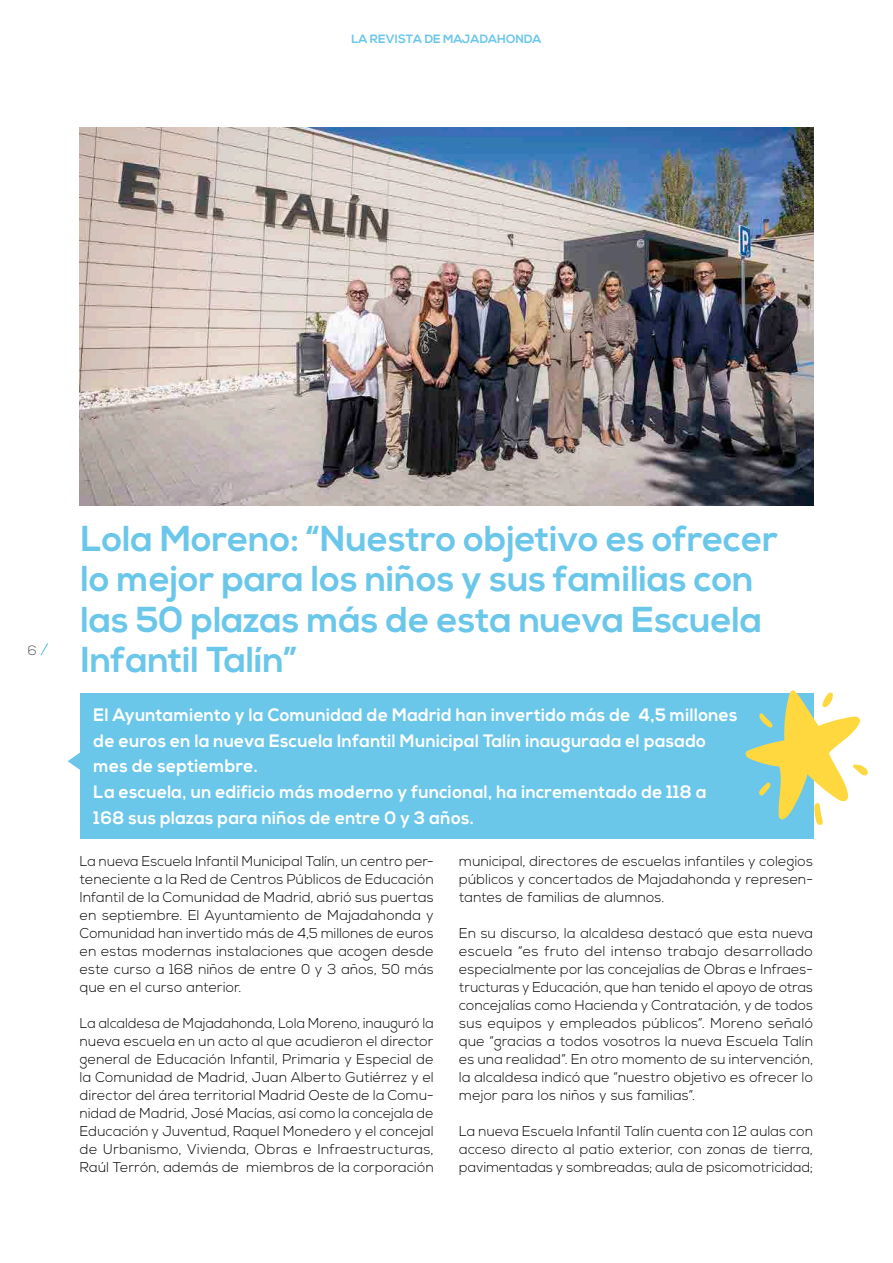
<style>
.page{position:relative;width:893px;height:1263px;background:#fff}
.page>*{position:absolute;margin:0;border:0;box-sizing:border-box;transform-origin:0 0}
.TITULO{font:700 36px/40.5px "Nexa";color:#6bc7ea}
.ENTRADILLA_RECUADRO{font:700 18px "Nexa";letter-spacing:.02em;color:#fff;scale:.95 1}
.TEXTO{font:300 14.25px/18px "Nexa";letter-spacing:.02em;color:#000;text-align:justify}
.TEXTO-2{font:300 14.25px/18px "Nexa";letter-spacing:.02em;color:#000;text-align:justify;scale:.96 1}
.t1{font:300 13.5px "Nexa";color:#565655}
.t2{font:700 12px "Nexa";color:#6bc7ea}
</style>
<div class="page">
<svg style="left:68px;top:736px;width:13px;height:50px"></svg>
<div style="left:81px;top:693px;width:733px;height:145px;background:#6bc7ea"></div>
<img style="left:80px;top:128px;width:733px;height:378px">
<svg style="left:745px;top:690px;width:123px;height:135px"></svg>
<svg style="left:40px;top:643px;width:8px;height:12px"></svg>
<p class="t2" style="left:351px;top:32px;width:191px">LA REVISTA DE MAJADAHONDA</p>
<p class="t1" style="left:28px;top:643px;width:10px">6</p>
<p class="TITULO" style="left:81px;top:519px;width:699px">Lola Moreno: “Nuestro objetivo es ofrecer lo mejor para los niños y sus familias con las 50 plazas más de esta nueva Escuela Infantil Talín”</p>
<p class="ENTRADILLA_RECUADRO" style="left:94px;top:704px;width:679px">El Ayuntamiento y la Comunidad de Madrid han invertido más de 4,5 millones</p>
<p class="ENTRADILLA_RECUADRO" style="left:94px;top:730px;width:646px">de euros en la nueva Escuela Infantil Municipal Talín inaugurada el pasado</p>
<p class="ENTRADILLA_RECUADRO" style="left:94px;top:756px;width:174px">mes de septiembre.</p>
<p class="ENTRADILLA_RECUADRO" style="left:94px;top:782px;width:646px">La escuela, un edificio más moderno y funcional, ha incrementado de 118 a</p>
<p class="ENTRADILLA_RECUADRO" style="left:94px;top:807px;width:402px">168 sus plazas para niños de entre 0 y 3 años.</p>
<p class="TEXTO" style="left:80px;top:852px;width:355px">La nueva Escuela Infantil Municipal Talín, un centro per&shy;teneciente a la Red de Centros Públicos de Educación Infantil de la Comunidad de Madrid, abrió sus puertas en septiembre. El Ayuntamiento de Majadahonda y Comunidad han invertido más de 4,5 millones de euros en estas modernas instalaciones que acogen desde este curso a 168 niños de entre 0 y 3 años, 50 más que en el curso anterior.</p>
<p class="TEXTO-2" style="left:80px;top:1014px;width:370px">La alcaldesa de Majadahonda, Lola Moreno, inauguró la nueva escuela en un acto al que acudieron el director general de Educación Infantil, Primaria y Especial de la Comunidad de Madrid, Juan Alberto Gutiérrez y el director del área territorial Madrid Oeste de la Comu&shy;nidad de Madrid, José Macías, así como la concejala de Educación y Juventud, Raquel Monedero y el concejal de Urbanismo, Vivienda, Obras e Infraestructuras, Raúl Terrón, además de miembros de la corporación</p>
<p class="TEXTO" style="left:459px;top:852px;width:355px">municipal, directores de escuelas infantiles y colegios públicos y concertados de Majadahonda y represen&shy;tantes de familias de alumnos.</p>
<p class="TEXTO" style="left:459px;top:924px;width:355px">En su discurso, la alcaldesa destacó que esta nueva escuela “es fruto del intenso trabajo desarrollado especialmente por las concejalías de Obras e Infraes&shy;tructuras y Educación, que han tenido el apoyo de otras concejalías como Hacienda y Contratación, y de todos sus equipos y empleados públicos”. Moreno señaló que “gracias a todos vosotros la nueva Escuela Talín es una realidad”. En otro momento de su intervención, la alcaldesa indicó que “nuestro objetivo es ofrecer lo mejor para los niños y sus familias”.</p>
<p class="TEXTO" style="left:459px;top:1122px;width:355px">La nueva Escuela Infantil Talín cuenta con 12 aulas con acceso directo al patio exterior, con zonas de tierra, pavimentadas y sombreadas; aula de psicomotricidad;</p>
</div>
